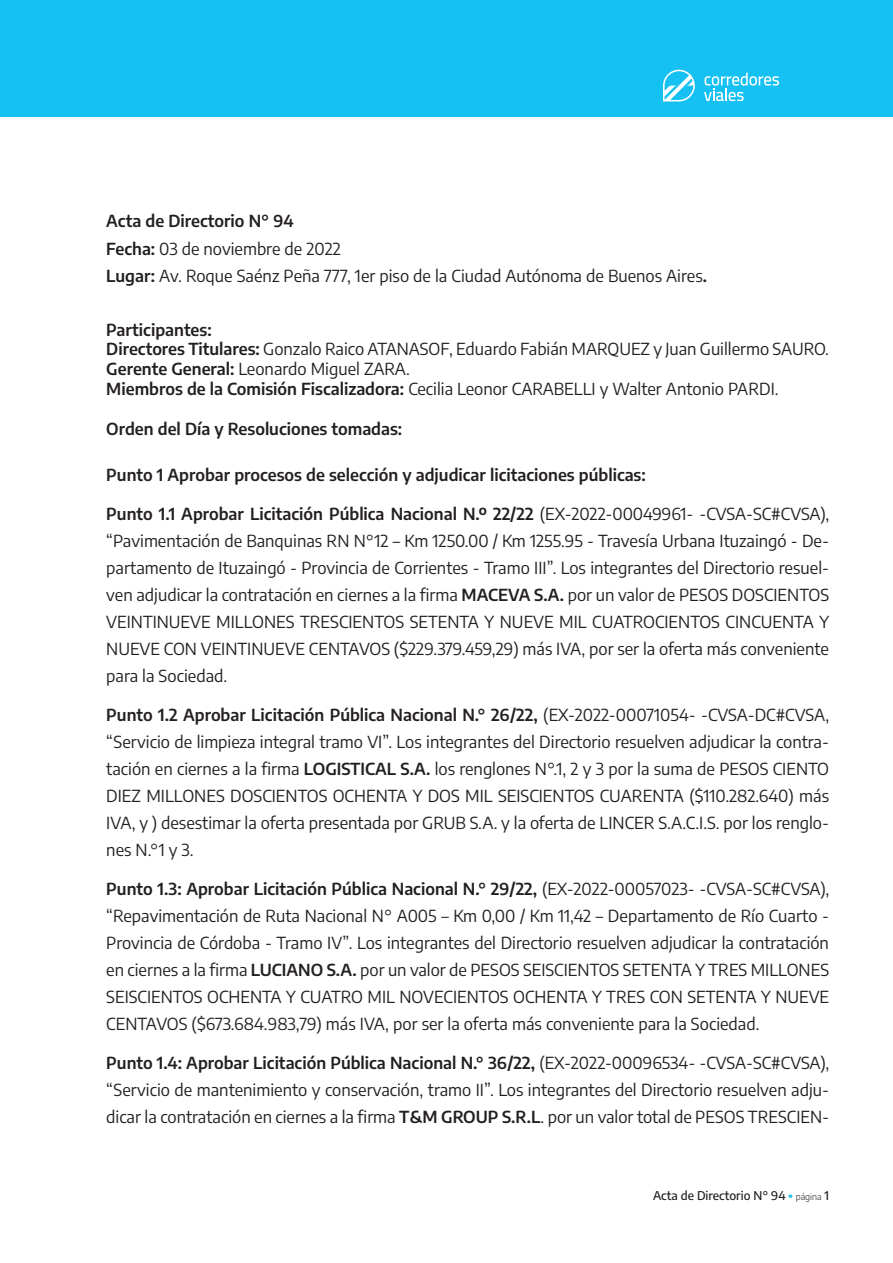
<style>
.page{position:relative;width:893px;height:1263px;background:#fff}
.page>*{position:absolute;margin:0;border:0;box-sizing:border-box;transform-origin:0 0}
.Texto_Actas{font:16.5px/27px "Encode Sans";color:#231f20;text-align:justify}
.Texto_Actas-2{font:600 16.5px "Encode Sans";color:#231f20}
.t1{font:500 12px "Encode Sans";color:#231f20}
.s1{font-weight:600}
.s2{font-weight:900;font-size:13.5px;color:#15c0f2}
.s3{font-weight:300;font-size:9px}
</style>
<div class="page">
<div style="left:0;top:0;width:893px;height:117px;background:#15c0f2"></div>
<svg style="left:704px;top:73px;width:75px;height:28px"></svg>
<svg style="left:663px;top:70px;width:32px;height:31px"></svg>
<p class="Texto_Actas-2" style="left:106px;top:210px;width:189px">Acta de Directorio N° 94</p>
<p class="Texto_Actas" style="left:106px;top:234px;width:236px"><span class="s1">Fecha:</span> 03 de noviembre de 2022</p>
<p class="Texto_Actas" style="left:106px;top:261px;width:602px"><span class="s1">Lugar:</span> Av. Roque Saénz Peña 777, 1er piso de la Ciudad Autónoma de Buenos Aires<span class="s1">.</span></p>
<p class="Texto_Actas-2" style="left:106px;top:318px;width:107px">Participantes:</p>
<p class="Texto_Actas" style="left:106px;top:335px;width:724px"><span class="s1">Directores Titulares:</span> Gonzalo Raico ATANASOF, Eduardo Fabián MARQUEZ y Juan Guillermo SAURO.</p>
<p class="Texto_Actas" style="left:106px;top:355px;width:305px"><span class="s1">Gerente General:</span> Leonardo Miguel ZARA.</p>
<p class="Texto_Actas" style="left:106px;top:375px;width:674px"><span class="s1">Miembros de la Comisión Fiscalizadora:</span> Cecilia Leonor CARABELLI y Walter Antonio PARDI.</p>
<p class="Texto_Actas-2" style="left:106px;top:417px;width:297px">Orden del Día y Resoluciones tomadas:</p>
<p class="Texto_Actas-2" style="left:106px;top:464px;width:541px">Punto 1 Aprobar procesos de selección y adjudicar licitaciones públicas:</p>
<p class="Texto_Actas" style="left:106px;top:500px;width:724px"><span class="s1">Punto 1.1 Aprobar Licitación Pública Nacional N.º 22/22</span> (EX-2022-00049961- -CVSA-SC#CVSA), “Pavimentación de Banquinas RN N°12 – Km 1250.00 / Km 1255.95 - Travesía Urbana Ituzaingó - De&shy;partamento de Ituzaingó - Provincia de Corrientes - Tramo III”. Los integrantes del Directorio resuel&shy;ven adjudicar la contratación en ciernes a la firma <span class="s1">MACEVA S.A.</span> por un valor de PESOS DOSCIENTOS VEINTINUEVE MILLONES TRESCIENTOS SETENTA Y NUEVE MIL CUATROCIENTOS CINCUENTA Y NUEVE CON VEINTINUEVE CENTAVOS ($229.379.459,29) más IVA, por ser la oferta más conveniente para la Sociedad.</p>
<p class="Texto_Actas" style="left:106px;top:701px;width:724px"><span class="s1">Punto 1.2 Aprobar Licitación Pública Nacional N.° 26/22,</span> (EX-2022-00071054- -CVSA-DC#CVSA, “Servicio de limpieza integral tramo VI”. Los integrantes del Directorio resuelven adjudicar la contra&shy;tación en ciernes a la firma <span class="s1">LOGISTICAL S.A.</span> los renglones N°.1, 2 y 3 por la suma de PESOS CIENTO DIEZ MILLONES DOSCIENTOS OCHENTA Y DOS MIL SEISCIENTOS CUARENTA ($110.282.640) más IVA, y ) desestimar la oferta presentada por GRUB S.A. y la oferta de LINCER S.A.C.I.S. por los renglo&shy;nes N.°1 y 3.</p>
<p class="Texto_Actas" style="left:106px;top:875px;width:724px"><span class="s1">Punto 1.3: Aprobar Licitación Pública Nacional N.° 29/22,</span> (EX-2022-00057023- -CVSA-SC#CVSA), “Repavimentación de Ruta Nacional N° A005 – Km 0,00 / Km 11,42 – Departamento de Río Cuarto - Provincia de Córdoba - Tramo IV”. Los integrantes del Directorio resuelven adjudicar la contratación en ciernes a la firma <span class="s1">LUCIANO S.A.</span> por un valor de PESOS SEISCIENTOS SETENTA Y TRES MILLONES SEISCIENTOS OCHENTA Y CUATRO MIL NOVECIENTOS OCHENTA Y TRES CON SETENTA Y NUEVE CENTAVOS ($673.684.983,79) más IVA, por ser la oferta más conveniente para la Sociedad.</p>
<p class="Texto_Actas" style="left:106px;top:1049px;width:724px"><span class="s1">Punto 1.4: Aprobar Licitación Pública Nacional N.° 36/22,</span> (EX-2022-00096534- -CVSA-SC#CVSA), “Servicio de mantenimiento y conservación, tramo II”. Los integrantes del Directorio resuelven adju&shy;dicar la contratación en ciernes a la firma <span class="s1">T&amp;M GROUP S.R.L</span>. por un valor total de PESOS TRESCIEN-</p>
<p class="t1" style="left:653px;top:1187px;width:178px">Acta de Directorio N° 94 <span class="s2">·</span> <span class="s3">página</span> 1</p>
</div>
